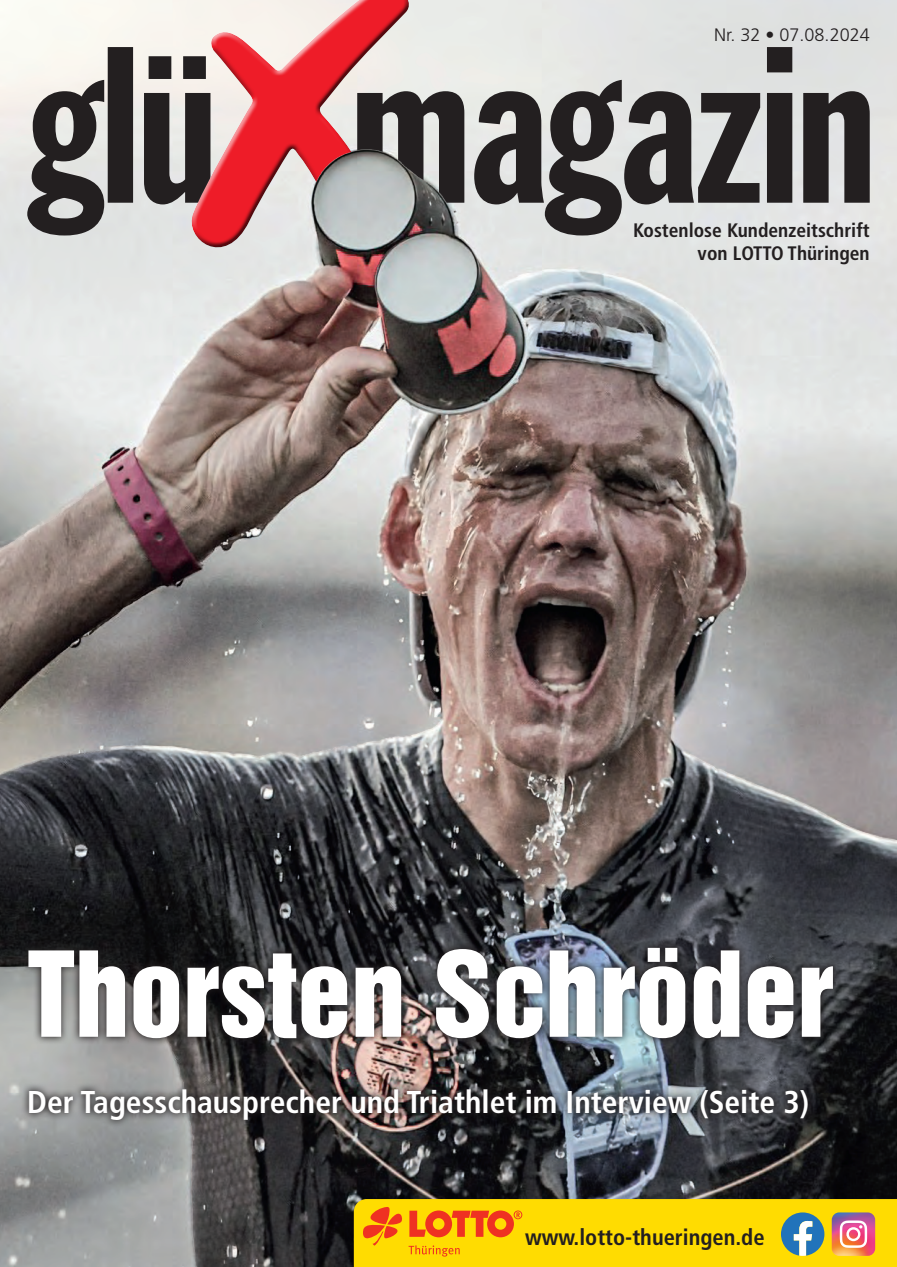
<style>
.page{position:relative;width:897px;height:1267px;background:#fff}
.page>*{position:absolute;margin:0;border:0;box-sizing:border-box;transform-origin:0 0}
.Headline{font:108px "Helvetica Inserat LT Std";color:#fff}
.Subline{font:700 condensed 31.5px "Frutiger LT Pro";color:#fff}
.Internetadresse_bw_rlp_sn_sh_th{font:700 condensed 22.5px "Frutiger LT Pro";color:#231f20}
.Herausgeber{font:700 condensed 19.5px "Frutiger LT Pro";color:#231f20}
.KW_Datum{font:300 18px "Frutiger LT Pro";color:#231f20}
</style>
<div class="page">
<img style="left:0;top:0;width:896px;height:1266px">
<svg style="left:415px;top:47px;width:454px;height:188px;background:#919190"></svg>
<svg style="left:27px;top:47px;width:163px;height:188px;background:#898685"></svg>
<div style="left:190px;top:0;width:225px;height:260px;background:#231f20;opacity:.75"></div>
<svg style="left:20px;top:939px;width:821px;height:107px;background:#3b3a3d"></svg>
<img style="left:22px;top:1080px;width:793px;height:47px">
<svg style="left:354px;top:1198px;width:543px;height:69px;background:#f1c612"></svg>
<p class="KW_Datum" style="left:714px;top:24px;width:157px">Nr. 32 • 07.08.2024</p>
<p class="Herausgeber" style="left:633px;top:218px;width:238px">Kostenlose Kundenzeitschrift</p>
<p class="Herausgeber" style="left:697px;top:241px;width:173px">von LOTTO Thüringen</p>
<p class="Headline" style="left:27px;top:929px;width:807px">Thorsten Schröder</p>
<p class="Subline" style="left:27px;top:1083px;width:783px">Der Tagesschausprecher und Triathlet im Interview (Seite 3)</p>
<p class="Internetadresse_bw_rlp_sn_sh_th" style="left:525px;top:1223px;width:241px">www.lotto-thueringen.de</p>
</div>
